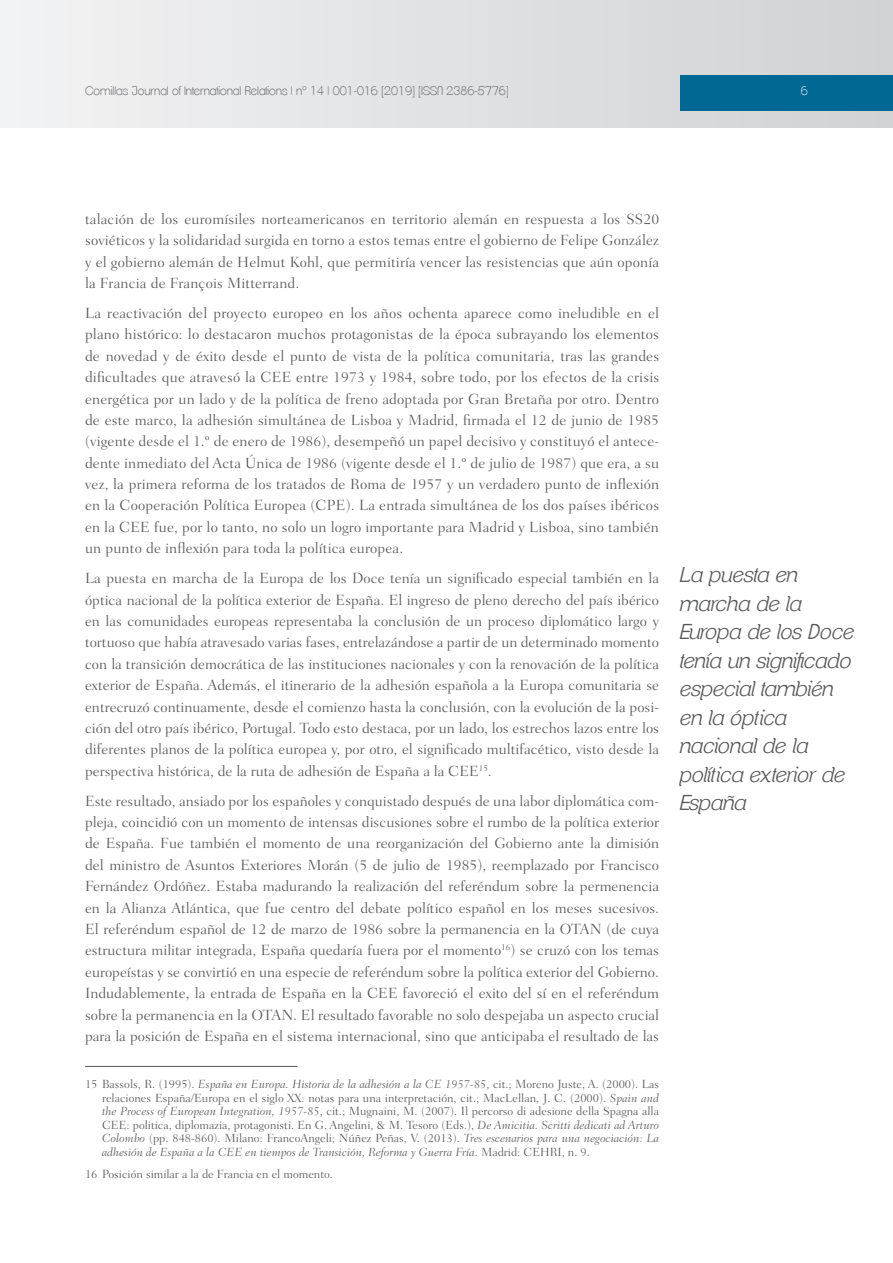
<style>
.page{position:relative;width:893px;height:1263px;background:#fff}
.page>*{position:absolute;margin:0;border:0;box-sizing:border-box;transform-origin:0 0}
.t1{font:italic 300 21px/28.5px "Clemente P Daf";color:#57585a}
.t2{font:300 15px/21.5px "Fairfield LH";color:#57585a;text-align:justify}
.t3{font:300 12px/13.5px "Fairfield LH";color:#57585a;text-align:justify}
.t4{font:200 12px "Clemente P Dac";color:#57585a}
.t5{font:200 12px "Clemente P Dac";color:#fff}
.s1{font-style:italic}
</style>
<div class="page">
<div style="left:0;top:0;width:893px;height:128px;background:linear-gradient(to right,#f2f3f4,#d0d2d4)"></div>
<div style="left:680px;top:75px;width:213px;height:36px;background:#006893"></div>
<hr style="left:85px;top:1066px;width:213px;height:1px;background:#57585a">
<p class="t4" style="left:85px;top:83px;width:425px">Comillas Journal of International Relations | nº 14 | 001-016 [2019] [ISSN 2386-5776]</p>
<p class="t5" style="left:801px;top:83px;width:8px">6</p>
<p class="t2" style="left:85px;top:208px;width:576px">talación de los euromísiles norteamericanos en territorio alemán en respuesta a los SS20 soviéticos y la solidaridad surgida en torno a estos temas entre el gobierno de Felipe González y el gobierno alemán de Helmut Kohl, que permitiría vencer las resistencias que aún oponía la Francia de François Mitterrand.</p>
<p class="t2" style="left:85px;top:302px;width:576px">La reactivación del proyecto europeo en los años ochenta aparece como ineludible en el plano histórico: lo destacaron muchos protagonistas de la época subrayando los elementos de novedad y de éxito desde el punto de vista de la política comunitaria, tras las grandes dificultades que atravesó la CEE entre 1973 y 1984, sobre todo, por los efectos de la crisis energética por un lado y de la política de freno adoptada por Gran Bretaña por otro. Dentro de este marco, la adhesión simultánea de Lisboa y Madrid, firmada el 12 de junio de 1985 (vigente desde el 1.º de enero de 1986), desempeñó un papel decisivo y constituyó el antece&shy;dente inmediato del Acta Única de 1986 (vigente desde el 1.º de julio de 1987) que era, a su vez, la primera reforma de los tratados de Roma de 1957 y un verdadero punto de inflexión en la Cooperación Política Europea (CPE). La entrada simultánea de los dos países ibéricos en la CEE fue, por lo tanto, no solo un logro importante para Madrid y Lisboa, sino también un punto de inflexión para toda la política europea.</p>
<p class="t2" style="left:85px;top:568px;width:576px">La puesta en marcha de la Europa de los Doce tenía un significado especial también en la óptica nacional de la política exterior de España. El ingreso de pleno derecho del país ibérico en las comunidades europeas representaba la conclusión de un proceso diplomático largo y tortuoso que había atravesado varias fases, entrelazándose a partir de un determinado momento con la transición democrática de las instituciones nacionales y con la renovación de la política exterior de España. Además, el itinerario de la adhesión española a la Europa comunitaria se entrecruzó continuamente, desde el comienzo hasta la conclusión, con la evolución de la posi&shy;ción del otro país ibérico, Portugal. Todo esto destaca, por un lado, los estrechos lazos entre los diferentes planos de la política europea y, por otro, el significado multifacético, visto desde la perspectiva histórica, de la ruta de adhesión de España a la CEE<sup>15</sup>.</p>
<p class="t2" style="left:85px;top:790px;width:576px">Este resultado, ansiado por los españoles y conquistado después de una labor diplomática com&shy;pleja, coincidió con un momento de intensas discusiones sobre el rumbo de la política exterior de España. Fue también el momento de una reorganización del Gobierno ante la dimisión del ministro de Asuntos Exteriores Morán (5 de julio de 1985), reemplazado por Francisco Fernández Ordóñez. Estaba madurando la realización del referéndum sobre la permenencia en la Alianza Atlántica, que fue centro del debate político español en los meses sucesivos.<br>El referéndum español de 12 de marzo de 1986 sobre la permanencia en la OTAN (de cuya estructura militar integrada, España quedaría fuera por el momento<sup>16</sup>) se cruzó con los temas europeístas y se convirtió en una especie de referéndum sobre la política exterior del Gobierno.<br>Indudablemente, la entrada de España en la CEE favoreció el exito del sí en el referéndum sobre la permanencia en la OTAN. El resultado favorable no solo despejaba un aspecto crucial para la posición de España en el sistema internacional, sino que anticipaba el resultado de las</p>
<p class="t3" style="left:102px;top:1078px;width:559px;text-indent:-17px">15 Bassols, R. (1995). <span class="s1">España en Europa. Historia de la adhesión a la CE 1957-85</span>, cit.; Moreno Juste, A. (2000). Las relaciones España/Europa en el siglo XX: notas para una interpretación, cit.; MacLellan, J. C. (2000). <span class="s1">Spain and the Process of European Integration, 1957-85</span>, cit.; Mugnaini, M. (2007). Il percorso di adesione della Spagna alla CEE: politica, diplomazia, protagonisti. En G. Angelini, &amp; M. Tesoro (Eds.), <span class="s1">De Amicitia. Scritti dedicati ad Arturo Colombo</span> (pp. 848-860). Milano: FrancoAngeli; Núñez Peñas, V. (2013). <span class="s1">Tres escenarios para una negociación: La adhesión de España a la CEE en tiempos de Transición, Reforma y Guerra Fría</span>. Madrid: CEHRI, n. 9.</p>
<p class="t3" style="left:85px;top:1167px;width:249px">16 Posición similar a la de Francia en el momento.</p>
<h1 class="t1" style="left:680px;top:561px;width:176px">La puesta en marcha de la<br>Europa de los Doce tenía un significado especial también en la óptica nacional de la política exterior de<br>España</h1>
</div>
